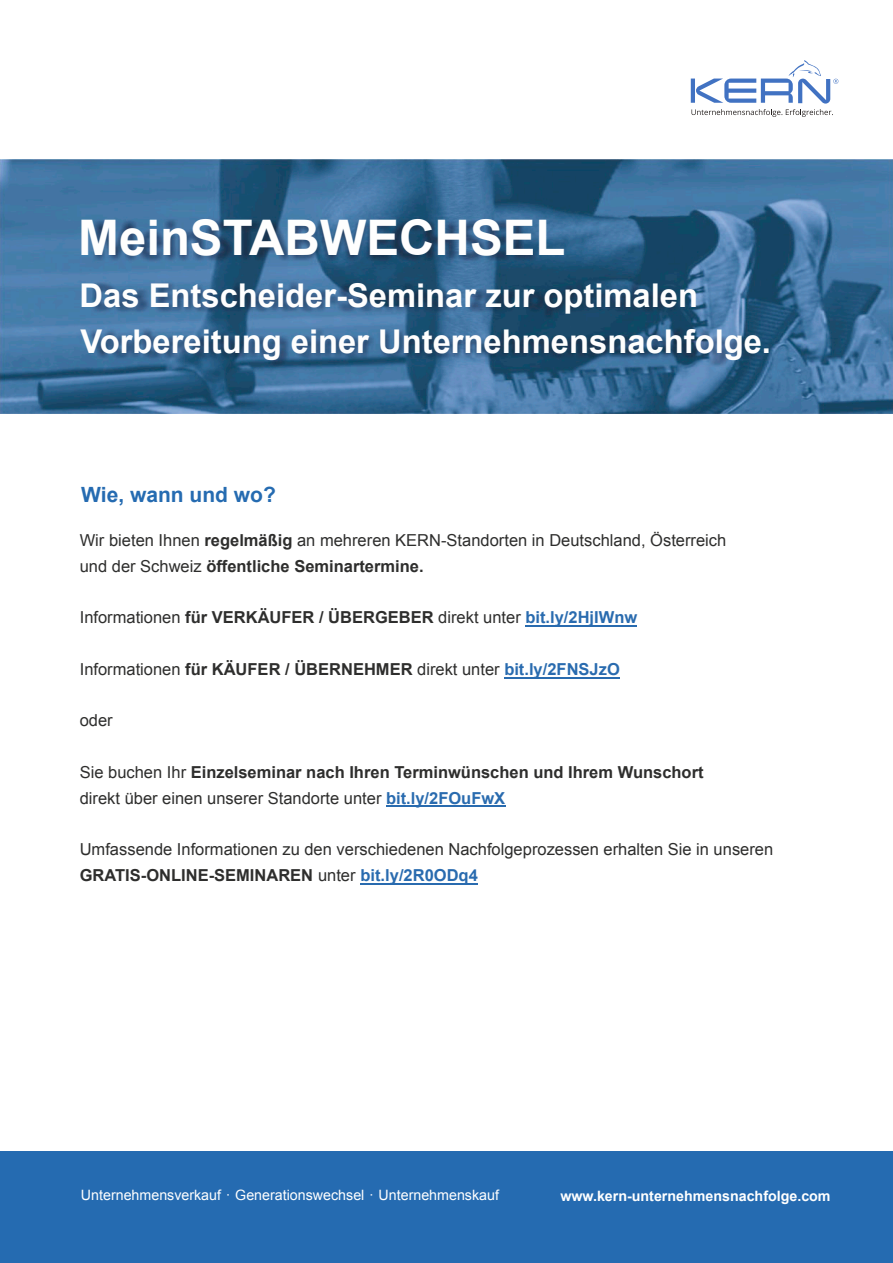
<style>
.page{position:relative;width:893px;height:1263px;background:#fff}
.page>*{position:absolute;margin:0;border:0;box-sizing:border-box;transform-origin:0 0}
.t1{font:700 49.05px "Arial";color:#fefefe}
.t2{font:700 32.7px/46.7px "Arial";color:#fefefe}
.t3{font:700 21px "Arial";color:#256bb1}
.t4{font:16.5px/25.8px "Arial";color:#2e2e2d}
.t5{font:700 16.5px/25.8px "Arial";color:#2e2e2d}
.t6{font:14.25px "Arial";color:#fff}
.t7{font:700 14.25px "Arial";color:#fff}
.s1{font-weight:700}
.s2{font-weight:700;color:#296baf}
.s3{font-weight:400}
.s4{color:#296baf}
</style>
<div class="page">
<hr style="left:525px;top:625px;width:112px;height:2px;background:#296baf">
<hr style="left:504px;top:677px;width:116px;height:1px;background:#296baf">
<hr style="left:386px;top:805px;width:119px;height:2px;background:#296baf">
<hr style="left:360px;top:883px;width:118px;height:2px;background:#296baf">
<img style="left:0;top:159px;width:893px;height:254px">
<div style="left:0;top:1151px;width:893px;height:112px;background:#256bb1"></div>
<svg style="left:691px;top:60px;width:147px;height:57px"></svg>
<h1 class="t1" style="left:78px;top:219px;width:489px">MeinSTABWECHSEL</h1>
<h2 class="t2" style="left:80px;top:275px;width:693px">Das Entscheider-Seminar zur optimalen<br>Vorbereitung einer Unternehmensnachfolge.</h2>
<p class="t3" style="left:81px;top:487px;width:196px">Wie, wann und wo?</p>
<p class="t4" style="left:80px;top:529px;width:648px">Wir bieten Ihnen <span class="s1">regelmäßig</span> an mehreren KERN-Standorten in Deutschland, Österreich und der Schweiz <span class="s1">öffentliche Seminartermine.</span></p>
<p class="t4" style="left:80px;top:606px;width:559px">Informationen <span class="s1">für VERKÄUFER / ÜBERGEBER</span> direkt unter <span class="s2">bit.ly/2HjIWnw</span></p>
<p class="t4" style="left:80px;top:658px;width:542px">Informationen <span class="s1">für KÄUFER / ÜBERNEHMER</span> direkt unter <span class="s2">bit.ly/2FNSJzO</span></p>
<p class="t4" style="left:80px;top:709px;width:35px">oder</p>
<p class="t5" style="left:80px;top:761px;width:625px"><span class="s3">Sie buchen Ihr</span> Einzelseminar nach Ihren Terminwünschen und Ihrem Wunschort <span class="s3">direkt über einen unserer Standorte unter</span> <span class="s4">bit.ly/2FOuFwX</span></p>
<p class="t4" style="left:80px;top:838px;width:695px">Umfassende Informationen zu den verschiedenen Nachfolgeprozessen erhalten Sie in unseren<br><span class="s1">GRATIS-ONLINE-SEMINAREN</span> unter <span class="s2">bit.ly/2R0ODq4</span></p>
<p class="t6" style="left:81px;top:1190px;width:420px">Unternehmensverkauf · Generationswechsel · Unternehmenskauf</p>
<p class="t7" style="left:560px;top:1190px;width:272px">www.kern-unternehmensnachfolge.com</p>
</div>
